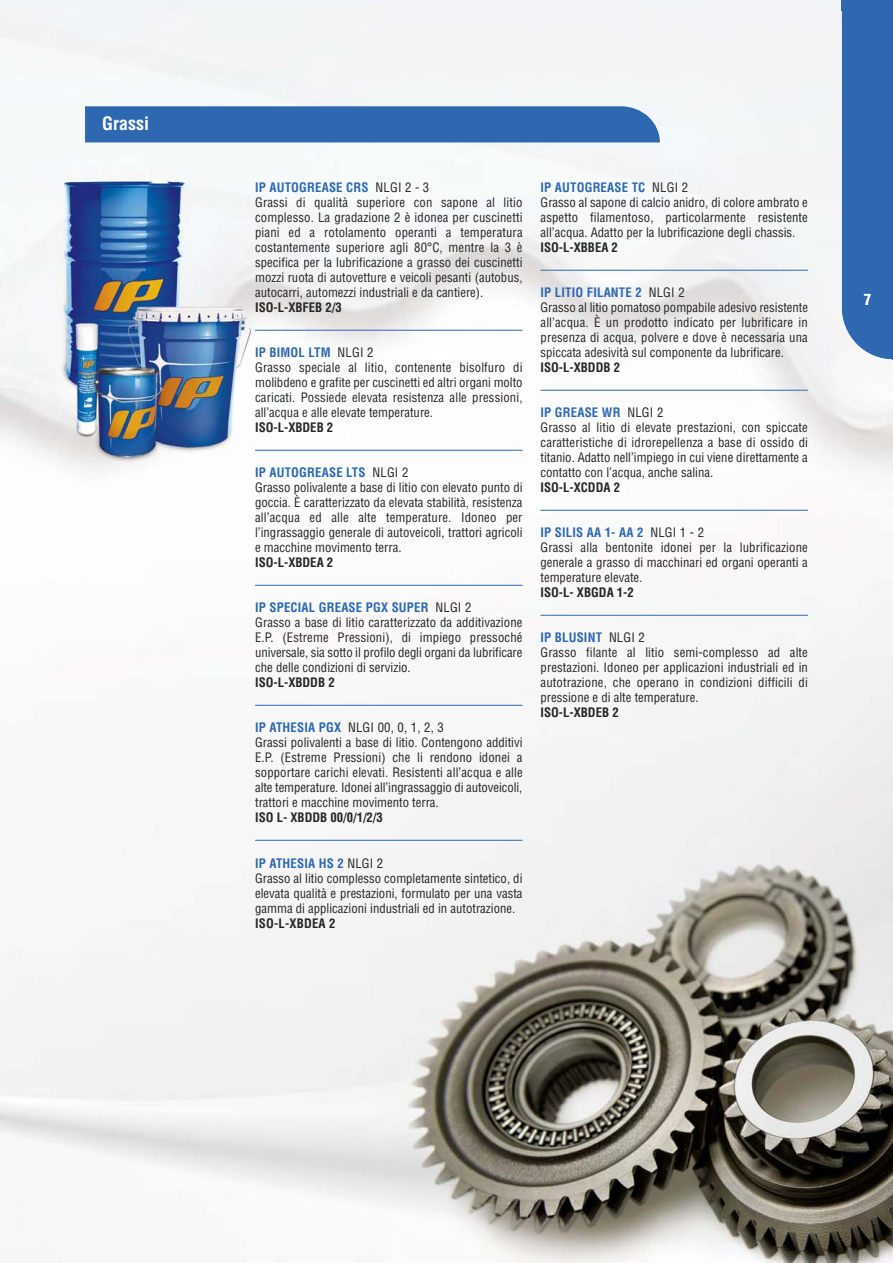
<style>
.page{position:relative;width:893px;height:1263px;background:#fff}
.page>*{position:absolute;margin:0;border:0;box-sizing:border-box;transform-origin:0 0}
.t1{font:700 condensed 18px "Helvetica LT";color:#fff}
.t2{font:700 condensed 15px "Helvetica LT";color:#fff}
.t3{font:condensed 12.75px/15px "Helvetica LT";color:#272627}
.t4{font:700 condensed 12.75px "Helvetica LT";color:#272627}
.s1{font-weight:700;color:#2e68b1}
</style>
<div class="page">
<img style="left:0;top:0;width:893px;height:1263px">
<div style="left:842px;top:0;width:51px;height:359px;background:#2e68b1"></div>
<hr style="left:255px;top:330px;width:267px;height:1px;background:#2e68b1">
<hr style="left:255px;top:450px;width:267px;height:1px;background:#2e68b1">
<hr style="left:255px;top:585px;width:267px;height:1px;background:#2e68b1">
<hr style="left:255px;top:705px;width:267px;height:1px;background:#2e68b1">
<hr style="left:255px;top:840px;width:267px;height:1px;background:#2e68b1">
<hr style="left:540px;top:270px;width:268px;height:1px;background:#2e68b1">
<hr style="left:540px;top:390px;width:268px;height:1px;background:#2e68b1">
<hr style="left:540px;top:510px;width:268px;height:1px;background:#2e68b1">
<hr style="left:540px;top:615px;width:268px;height:1px;background:#2e68b1">
<div style="left:85px;top:106px;width:575px;height:36px;background:#2e68b1"></div>
<h1 class="t1" style="left:102px;top:114px;width:48px">Grassi</h1>
<p class="t3" style="left:255px;top:181px;width:269px"><span class="s1">IP AUTOGREASE CRS</span> NLGI 2 - 3<br>Grassi di qualità superiore con sapone al litio complesso. La gradazione 2 è idonea per cuscinetti piani ed a rotolamento operanti a temperatura costantemente superiore agli 80°C, mentre la 3 è specifica per la lubrificazione a grasso dei cuscinetti mozzi ruota di autovetture e veicoli pesanti (autobus, autocarri, automezzi industriali e da cantiere).</p>
<p class="t4" style="left:255px;top:302px;width:88px">ISO-L-XBFEB 2/3</p>
<p class="t3" style="left:255px;top:346px;width:269px"><span class="s1">IP BIMOL LTM</span> NLGI 2<br>Grasso speciale al litio, contenente bisolfuro di molibdeno e grafite per cuscinetti ed altri organi molto caricati. Possiede elevata resistenza alle pressioni, all’acqua e alle elevate temperature.</p>
<p class="t4" style="left:255px;top:422px;width:80px">ISO-L-XBDEB 2</p>
<p class="t3" style="left:255px;top:466px;width:269px"><span class="s1">IP AUTOGREASE LTS</span> NLGI 2<br>Grasso polivalente a base di litio con elevato punto di goccia. È caratterizzato da elevata stabilità, resistenza all’acqua ed alle alte temperature. Idoneo per l’ingrassaggio generale di autoveicoli, trattori agricoli e macchine movimento terra.</p>
<p class="t4" style="left:255px;top:557px;width:80px">ISO-L-XBDEA 2</p>
<p class="t3" style="left:255px;top:601px;width:269px"><span class="s1">IP SPECIAL GREASE PGX SUPER</span> NLGI 2<br>Grasso a base di litio caratterizzato da additivazione E.P. (Estreme Pressioni), di impiego pressoché universale, sia sotto il profilo degli organi da lubrificare che delle condizioni di servizio.</p>
<p class="t4" style="left:255px;top:677px;width:81px">ISO-L-XBDDB 2</p>
<p class="t3" style="left:255px;top:721px;width:269px"><span class="s1">IP ATHESIA PGX</span> NLGI 00, 0, 1, 2, 3<br>Grassi polivalenti a base di litio. Contengono additivi E.P. (Estreme Pressioni) che li rendono idonei a sopportare carichi elevati. Resistenti all’acqua e alle alte temperature. Idonei all’ingrassaggio di autoveicoli, trattori e macchine movimento terra.</p>
<p class="t4" style="left:255px;top:812px;width:129px">ISO L- XBDDB 00/0/1/2/3</p>
<p class="t3" style="left:255px;top:856px;width:269px"><span class="s1">IP ATHESIA HS 2</span> NLGI 2<br>Grasso al litio complesso completamente sintetico, di elevata qualità e prestazioni, formulato per una vasta gamma di applicazioni industriali ed in autotrazione.</p>
<p class="t4" style="left:255px;top:917px;width:82px">ISO-L-XBDEA 2</p>
<p class="t3" style="left:541px;top:181px;width:269px"><span class="s1">IP AUTOGREASE TC</span> NLGI 2<br>Grasso al sapone di calcio anidro, di colore ambrato e aspetto filamentoso, particolarmente resistente all’acqua. Adatto per la lubrificazione degli chassis.</p>
<p class="t4" style="left:541px;top:242px;width:79px">ISO-L-XBBEA 2</p>
<p class="t3" style="left:540px;top:286px;width:269px"><span class="s1">IP LITIO FILANTE 2</span> NLGI 2<br>Grasso al litio pomatoso pompabile adesivo resistente all’acqua. È un prodotto indicato per lubrificare in presenza di acqua, polvere e dove è necessaria una spiccata adesività sul componente da lubrificare.</p>
<p class="t4" style="left:540px;top:362px;width:81px">ISO-L-XBDDB 2</p>
<p class="t3" style="left:540px;top:406px;width:269px"><span class="s1">IP GREASE WR</span> NLGI 2<br>Grasso al litio di elevate prestazioni, con spiccate caratteristiche di idrorepellenza a base di ossido di titanio. Adatto nell’impiego in cui viene direttamente a contatto con l’acqua, anche salina.</p>
<p class="t4" style="left:540px;top:482px;width:81px">ISO-L-XCDDA 2</p>
<p class="t3" style="left:540px;top:526px;width:269px"><span class="s1">IP SILIS AA 1- AA 2</span> NLGI 1 - 2<br>Grassi alla bentonite idonei per la lubrificazione generale a grasso di macchinari ed organi operanti a temperature elevate.</p>
<p class="t4" style="left:540px;top:587px;width:95px">ISO-L- XBGDA 1-2</p>
<p class="t3" style="left:540px;top:631px;width:269px"><span class="s1">IP BLUSINT</span> NLGI 2<br>Grasso filante al litio semi-complesso ad alte prestazioni. Idoneo per applicazioni industriali ed in autotrazione, che operano in condizioni difficili di pressione e di alte temperature.</p>
<p class="t4" style="left:540px;top:707px;width:80px">ISO-L-XBDEB 2</p>
<p class="t2" style="left:864px;top:292px;width:9px">7</p>
</div>
